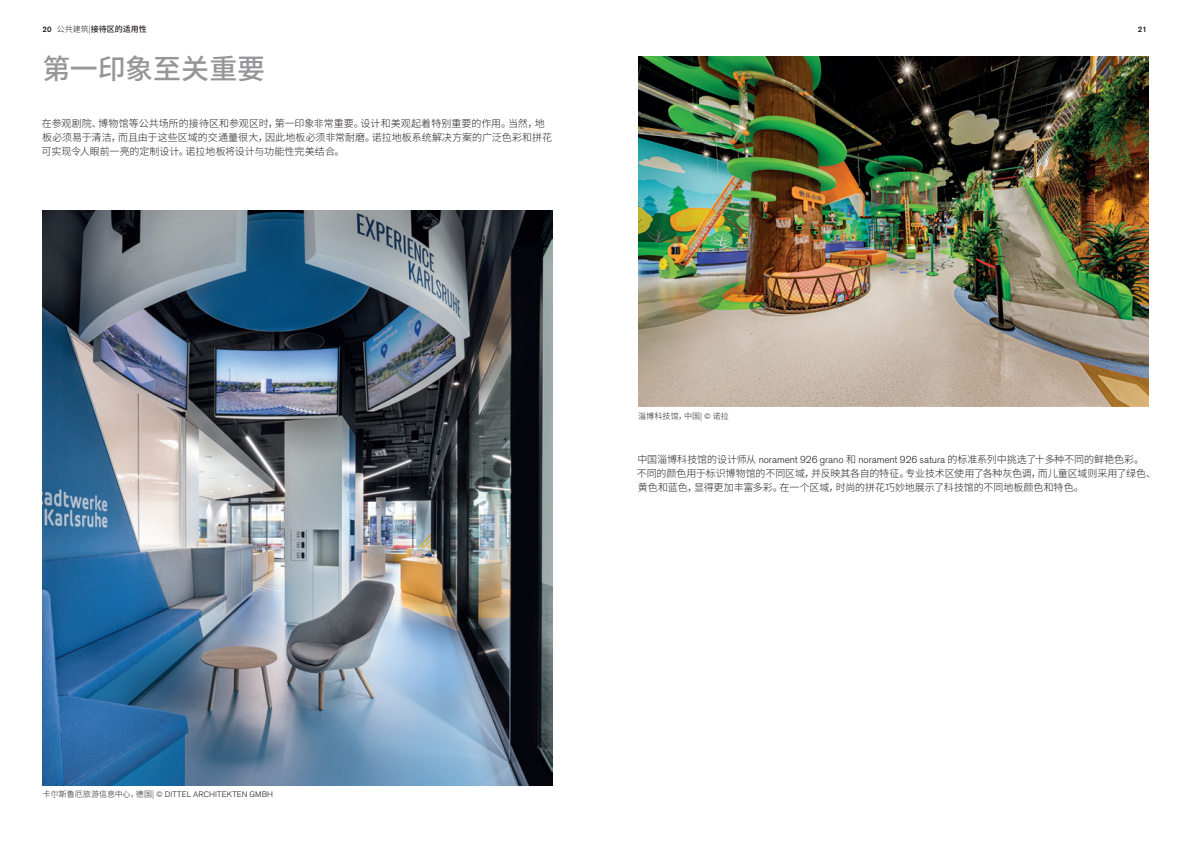
<style>
.page{position:relative;width:1191px;height:842px;background:#fff}
.page>*{position:absolute;margin:0;border:0;box-sizing:border-box;transform-origin:0 0}
.t1{font:500 28px "Source Han Sans CN";letter-spacing:-.005em;color:#969598}
.t2{font:300 10px/14px "Source Han Sans CN";letter-spacing:-.01em;color:#231f20}
.t3{font:300 8px "Akzidenz Grotesk Pro";letter-spacing:.02em;color:#231f20}
.t4{font:500 8px "Source Han Sans CN";color:#231f20}
.t5{font:300 8px "Source Han Sans CN";letter-spacing:.005em;color:#231f20}
.t6{font:500 8px "Akzidenz Grotesk Pro";color:#231f20}
.s1{font-family:"Akzidenz Grotesk Pro"}
.s2{font-weight:300}
.s3{font-family:"Source Han Sans CN"}
</style>
<div class="page">
<img style="left:638px;top:57px;width:510px;height:350px">
<img style="left:43px;top:211px;width:510px;height:574px">
<p class="t4" style="left:43px;top:24px;width:106px"><span class="s1">20</span> <span class="s2">公共建筑|</span>接待区的适用性</p>
<p class="t6" style="left:1137px;top:24px;width:10px">21</p>
<h1 class="t1" style="left:43px;top:53px;width:224px">第一印象至关重要</h1>
<p class="t2" style="left:42px;top:116px;width:512px">在参观剧院、博物馆等公共场所的接待区和参观区时，第一印象非常重要。设计和美观起着特别重要的作用。当然，地板必须易于清洁，而且由于这些区域的交通量很大，因此地板必须非常耐磨。诺拉地板系统解决方案的广泛色彩和拼花可实现令人眼前一亮的定制设计。诺拉地板将设计与功能性完美结合。</p>
<p class="t5" style="left:638px;top:411px;width:92px">淄博科技馆，中国| <span class="s1">©</span> 诺拉</p>
<p class="t2" style="left:637px;top:452px;width:521px">中国淄博科技馆的设计师从 <span class="s1">norament 926 grano</span> 和 <span class="s1">norament 926 satura</span> 的标准系列中挑选了十多种不同的鲜艳色彩。<br>不同的颜色用于标识博物馆的不同区域，并反映其各自的特征。专业技术区使用了各种灰色调，而儿童区域则采用了绿色、黄色和蓝色，显得更加丰富多彩。在一个区域，时尚的拼花巧妙地展示了科技馆的不同地板颜色和特色。</p>
<p class="t3" style="left:43px;top:789px;width:232px"><span class="s3">卡尔斯鲁厄旅游信息中心，德国|</span> © DITTEL ARCHITEKTEN GMBH</p>
</div>
